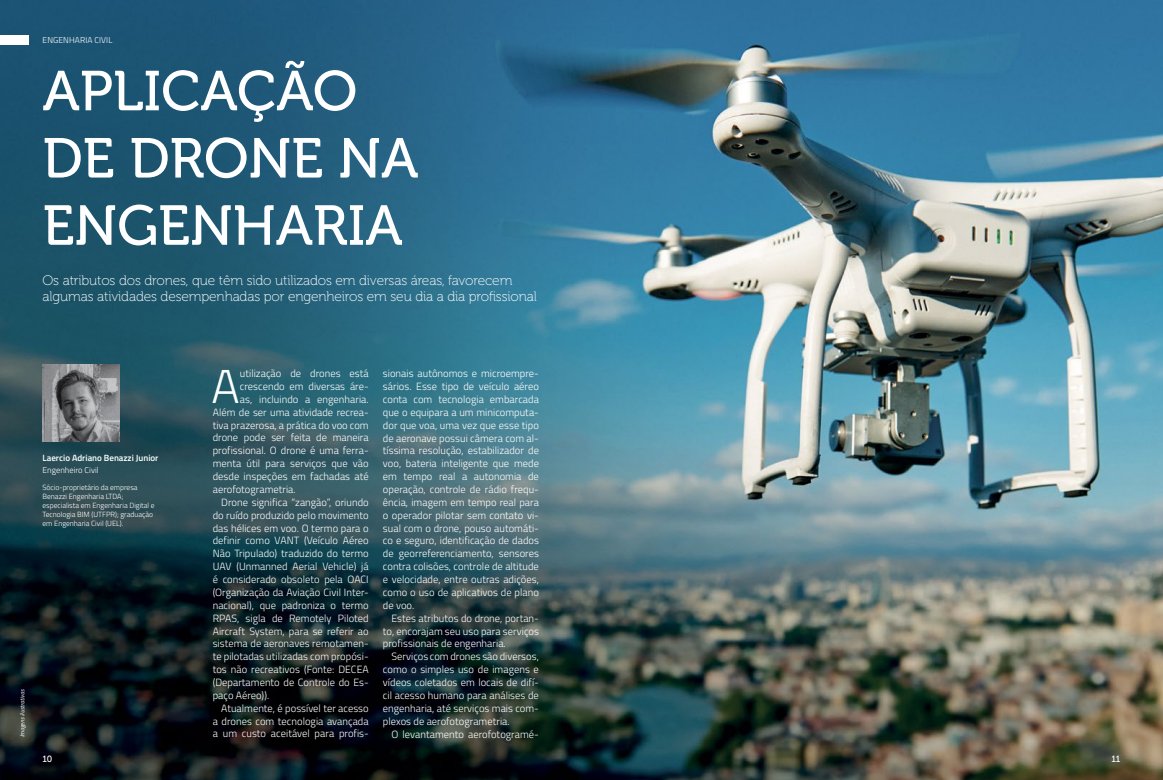
<style>
.page{position:relative;width:1163px;height:780px;background:#fff}
.page>*{position:absolute;margin:0;border:0;box-sizing:border-box;transform-origin:0 0}
.t1{font:56px/67.2px "Museo 500";color:#fff}
.t2{font:300 47.5px "Titillium Web";color:#fff}
.t3{font:13.8px/16.6px "Museo 100";letter-spacing:-.01em;color:#fff}
.t4{font:300 10.5px/12.9px "Titillium Web";letter-spacing:.005em;color:#fff;text-align:justify}
.t5{font:600 9px "Titillium Web";color:#fff}
.t6{font:9px "Museo 500";color:#fff}
.t7{font:300 8.5px "Titillium Web";letter-spacing:.005em;color:#fff}
.t8{font:300 7.5px/9px "Titillium Web";color:#fff}
.t9{font:italic 6px "Titillium Web";color:#fff}
</style>
<div class="page">
<img style="left:0;top:0;width:1162px;height:780px">
<img style="left:43px;top:364px;width:77px;height:77px">
<div style="left:0;top:35px;width:28px;height:9px;background:#fff"></div>
<p class="t7" style="left:43px;top:33px;width:71px">ENGENHARIA CIVIL</p>
<h1 class="t1" style="left:43px;top:58px;width:377px">APLICAÇÃO<br>DE DRONE NA<br>ENGENHARIA</h1>
<h3 class="t3" style="left:43px;top:272px;width:495px">Os atributos dos drones, que têm sido utilizados em diversas áreas, favorecem algumas atividades desempenhadas por engenheiros em seu dia a dia profissional</h3>
<p class="t9" style="left:18px;top:737px;width:50px;rotate:-90deg">Imagens ilustrativas</p>
<p class="t5" style="left:43px;top:450px;width:117px">Laercio Adriano Benazzi Junior</p>
<p class="t7" style="left:43px;top:463px;width:58px">Engenheiro Civil</p>
<p class="t8" style="left:43px;top:483px;width:114px">Sócio-proprietário da empresa<br>Benazzi Engenharia LTDA; especialista em Engenharia Digital e<br>Tecnologia BIM (UTFPR); graduação em Engenharia Civil (UEL).</p>
<h2 class="t2" style="left:211px;top:352px;width:30px">A</h2>
<p class="t4" style="left:240px;top:366px;width:130px">utilização de drones está</p>
<p class="t4" style="left:240px;top:379px;width:130px">crescendo em diversas áre-</p>
<p class="t4" style="left:240px;top:392px;width:130px">as, incluindo a engenharia.</p>
<p class="t4" style="left:213px;top:405px;width:157px">Além de ser uma atividade recrea-</p>
<p class="t4" style="left:213px;top:418px;width:157px">tiva prazerosa, a prática do voo com</p>
<p class="t4" style="left:213px;top:431px;width:157px">drone pode ser feita de maneira</p>
<p class="t4" style="left:213px;top:443px;width:157px">profissional. O drone é uma ferra-</p>
<p class="t4" style="left:213px;top:456px;width:157px">menta útil para serviços que vão</p>
<p class="t4" style="left:213px;top:469px;width:157px">desde inspeções em fachadas até</p>
<p class="t4" style="left:213px;top:482px;width:84px">aerofotogrametria.</p>
<p class="t4" style="left:221px;top:495px;width:149px">Drone significa “zangão”, oriundo</p>
<p class="t4" style="left:213px;top:508px;width:157px">do ruído produzido pelo movimento</p>
<p class="t4" style="left:213px;top:521px;width:157px">das hélices em voo. O termo para o</p>
<p class="t4" style="left:213px;top:533px;width:157px">definir como VANT (Veículo Aéreo</p>
<p class="t4" style="left:213px;top:546px;width:157px">Não Tripulado) traduzido do termo</p>
<p class="t4" style="left:213px;top:559px;width:157px">UAV (Unmanned Aerial Vehicle) já</p>
<p class="t4" style="left:213px;top:572px;width:157px">é considerado obsoleto pela OACI</p>
<p class="t4" style="left:213px;top:585px;width:157px">(Organização da Aviação Civil Inter-</p>
<p class="t4" style="left:213px;top:598px;width:157px">nacional), que padroniza o termo</p>
<p class="t4" style="left:213px;top:611px;width:157px">RPAS, sigla de Remotely Piloted</p>
<p class="t4" style="left:213px;top:623px;width:157px">Aircraft System, para se referir ao</p>
<p class="t4" style="left:213px;top:636px;width:157px">sistema de aeronaves remotamen-</p>
<p class="t4" style="left:213px;top:649px;width:157px">te pilotadas utilizadas com propósi-</p>
<p class="t4" style="left:213px;top:662px;width:157px">tos não recreativos (Fonte: DECEA</p>
<p class="t4" style="left:213px;top:675px;width:157px">(Departamento de Controle do Es-</p>
<p class="t4" style="left:213px;top:688px;width:58px">paço Aéreo)).</p>
<p class="t4" style="left:221px;top:701px;width:149px">Atualmente, é possível ter acesso</p>
<p class="t4" style="left:213px;top:714px;width:157px">a drones com tecnologia avançada</p>
<p class="t4" style="left:213px;top:726px;width:157px">a um custo aceitável para profis-</p>
<p class="t4" style="left:383px;top:366px;width:157px">sionais autônomos e microempre&shy;sários. Esse tipo de veículo aéreo conta com tecnologia embarcada que o equipara a um minicomputa&shy;dor que voa, uma vez que esse tipo de aeronave possui câmera com al&shy;tíssima resolução, estabilizador de voo, bateria inteligente que mede em tempo real a autonomia de operação, controle de rádio frequ&shy;ência, imagem em tempo real para o operador pilotar sem contato vi&shy;sual com o drone, pouso automáti&shy;co e seguro, identificação de dados de georreferenciamento, sensores contra colisões, controle de altitude e velocidade, entre outras adições, como o uso de aplicativos de plano de voo.</p>
<p class="t4" style="left:383px;top:611px;width:157px;text-indent:9px">Estes atributos do drone, portan&shy;to, encorajam seu uso para serviços profissionais de engenharia.</p>
<p class="t4" style="left:383px;top:649px;width:157px;text-indent:9px">Serviços com drones são diversos, como o simples uso de imagens e vídeos coletados em locais de difí&shy;cil acesso humano para análises de engenharia, até serviços mais com&shy;plexos de aerofotogrametria.</p>
<p class="t4" style="left:391px;top:726px;width:149px">O levantamento aerofotogramé-</p>
<p class="t6" style="left:43px;top:754px;width:11px">10</p>
<p class="t6" style="left:1111px;top:754px;width:11px">11</p>
</div>
